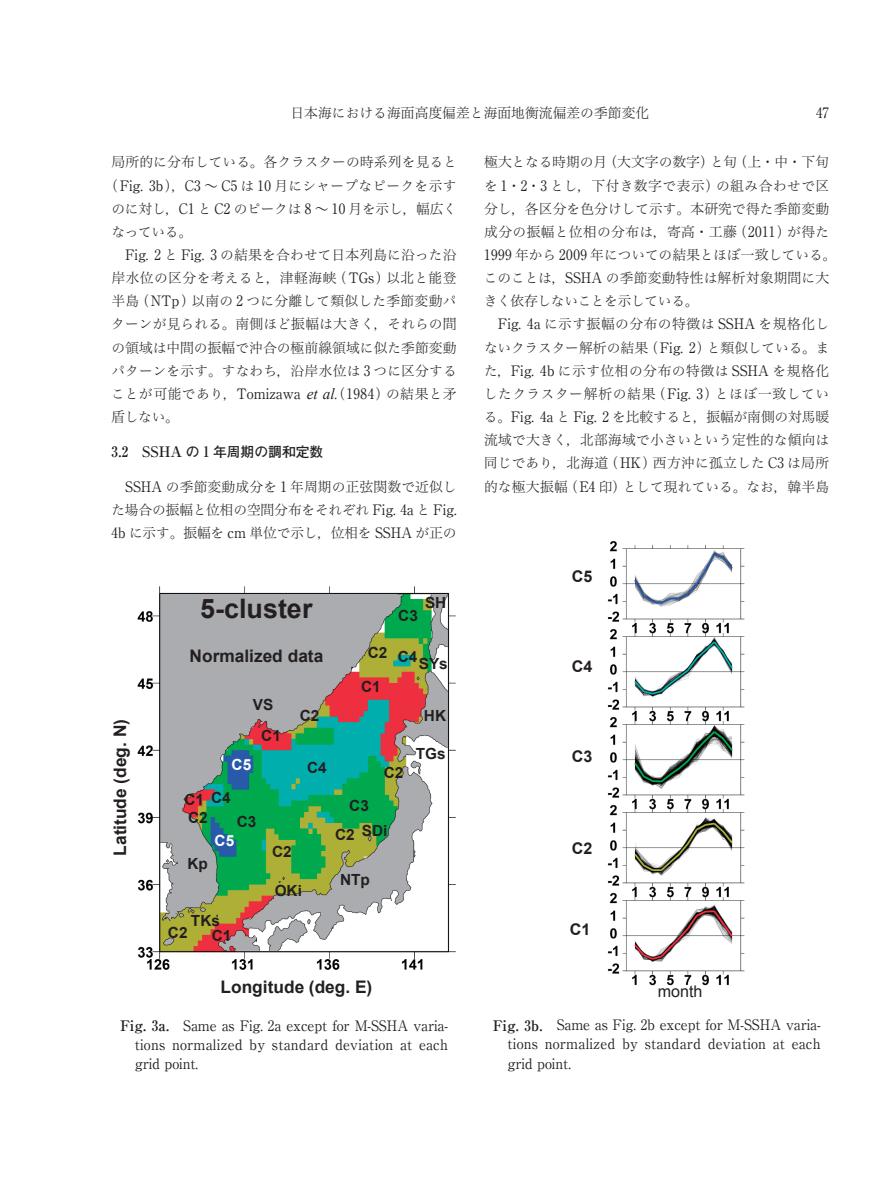
<style>
.page{position:relative;width:893px;height:1197px;background:#fff}
.page>*{position:absolute;margin:0;border:0;box-sizing:border-box;transform-origin:0 0}
.t1{font:700 26.85px "Arial";color:#231f20}
.t2{font:700 17.4px "Arial";color:#231f20}
.t3{font:700 17.25px "Arial";color:#231f20}
.t4{font:700 16.05px "Arial";color:#231f20}
.t5{font:16.05px "Arial";color:#231f20}
.t6{font:700 15.3px/29px "Arial";color:#231f20}
.t7{font:700 15.3px "Arial";color:#fff}
.t8{font:14.4px/19.2px "Ryumin Pro";letter-spacing:.015em;color:#231f20;text-align:justify;scale:.96 1}
.t9{font:14.4px "Ryumin Pro";letter-spacing:.015em;color:#231f20;scale:.91 1}
.t10{font:13.8px/23.1px "Hira Min Std W2";letter-spacing:.005em;color:#231f20;text-align:justify}
.t11{font:13.8px "Hira Min Std W2";letter-spacing:.025em;color:#231f20}
.t12{font:13.8px "Hira Min Std W2";letter-spacing:-.02em;color:#231f20}
.t13{font:13.8px "Hira Min Std W2";letter-spacing:.03em;color:#231f20}
.t14{font:700 13.8px "Futo Go B101 Pro";color:#231f20}
.s1{font-family:"Ryumin Pro";font-size:14.4px}
.s2{font-family:"Times New Roman";font-style:italic;font-size:15.75px}
.s3{font-family:"Ryumin Pro";font-size:14.55px}
.s4{font-weight:700;font-size:14.55px}
</style>
<div class="page">
<img style="left:137px;top:586px;width:318px;height:384px">
<img style="left:607px;top:541px;width:138px;height:445px">
<p class="t10" style="left:290px;top:101px;width:360px">日本海における海面高度偏差と海面地衡流偏差の季節変化</p>
<p class="t9" style="left:816px;top:102px;width:16px">47</p>
<p class="t10" style="left:484px;top:150px;width:354px;text-align:left">極大となる時期の月（大文字の数字）と旬（上・中・下旬を <span class="s1">1</span>・<span class="s1">2</span>・<span class="s1">3</span> とし，下付き数字で表示）の組み合わせで区分し，各区分を色分けして示す。本研究で得た季節変動成分の振幅と位相の分布は，寄高・工藤（<span class="s1">2011</span>）が得た<br><span class="s1">1999</span> 年から <span class="s1">2009</span> 年についての結果とほぼ一致している。このことは，<span class="s1">SSHA</span> の季節変動特性は解析対象期間に大きく依存しないことを示している。</p>
<p class="t10" style="left:484px;top:312px;width:347px;text-indent:14px"><span class="s1">Fig. 4a</span> に示す振幅の分布の特徴は <span class="s1">SSHA</span> を規格化しないクラスター解析の結果（<span class="s1">Fig. 2</span>）と類似している。また，<span class="s1">Fig. 4b</span> に示す位相の分布の特徴は <span class="s1">SSHA</span> を規格化したクラスター解析の結果（<span class="s1">Fig. 3</span>）とほぼ一致している。<span class="s1">Fig. 4a</span> と <span class="s1">Fig. 2</span> を比較すると，振幅が南側の対馬暖流域で大きく，北部海域で小さいという定性的な傾向は同じであり，北海道（<span class="s1">HK</span>）西方沖に孤立した <span class="s1">C3</span> は局所的な極大振幅（<span class="s1">E4</span> 印）として現れている。なお，韓半島</p>
<p class="t10" style="left:111px;top:150px;width:347px">局所的に分布している。各クラスターの時系列を見ると</p>
<p class="t10" style="left:104px;top:173px;width:354px">（<span class="s1">Fig. 3b</span>），<span class="s1">C3</span> ～ <span class="s1">C5</span> は <span class="s1">10</span> 月にシャープなピークを示す</p>
<p class="t12" style="left:111px;top:199px;width:347px">のに対し，<span class="s1">C1</span> と <span class="s1">C2</span> のピークは <span class="s1">8</span> ～ <span class="s1">10</span> 月を示し，幅広く</p>
<p class="t10" style="left:111px;top:220px;width:82px">なっている。</p>
<p class="t10" style="left:125px;top:243px;width:333px"><span class="s1">Fig. 2</span> と <span class="s1">Fig. 3</span> の結果を合わせて日本列島に沿った沿</p>
<p class="t13" style="left:111px;top:268px;width:347px">岸水位の区分を考えると，津軽海峡（<span class="s1">TGs</span>）以北と能登</p>
<p class="t10" style="left:111px;top:289px;width:347px">半島（<span class="s1">NTp</span>）以南の <span class="s1">2</span> つに分離して類似した季節変動パ</p>
<p class="t10" style="left:111px;top:312px;width:347px">ターンが見られる。南側ほど振幅は大きく，それらの間</p>
<p class="t10" style="left:111px;top:335px;width:347px">の領域は中間の振幅で沖合の極前線領域に似た季節変動</p>
<p class="t10" style="left:111px;top:359px;width:347px">パターンを示す。すなわち，沿岸水位は <span class="s1">3</span> つに区分する</p>
<p class="t11" style="left:111px;top:384px;width:347px">ことが可能であり，<span class="s1">Tomizawa</span> <span class="s2">et al</span>（<span class="s1">. 1984</span>）の結果と矛</p>
<p class="t10" style="left:111px;top:405px;width:69px">盾しない。</p>
<p class="t14" style="left:111px;top:441px;width:213px"><span class="s3">3.2 SSHA</span> の <span class="s3">1</span> 年周期の調和定数</p>
<p class="t10" style="left:111px;top:474px;width:347px;text-indent:14px"><span class="s1">SSHA</span> の季節変動成分を <span class="s1">1</span> 年周期の正弦関数で近似した場合の振幅と位相の空間分布をそれぞれ <span class="s1">Fig. 4a</span> と <span class="s1">Fig.<br>4b</span> に示す。振幅を <span class="s1">cm</span> 単位で示し，位相を <span class="s1">SSHA</span> が正の</p>
<p class="t2" style="left:108px;top:856px;width:138px;rotate:-90deg">Latitude (deg. N)</p>
<h1 class="t1" style="left:200px;top:591px;width:114px">5-cluster</h1>
<p class="t3" style="left:190px;top:644px;width:135px">Normalized data</p>
<p class="t6" style="left:253px;top:691px;width:22px">VS</p>
<p class="t6" style="left:184px;top:786px;width:21px">C1</p>
<p class="t7" style="left:232px;top:754px;width:21px">C5</p>
<p class="t6" style="left:211px;top:783px;width:21px">C4</p>
<p class="t6" style="left:261px;top:722px;width:21px">C1</p>
<p class="t6" style="left:188px;top:804px;width:21px">C2</p>
<p class="t6" style="left:187px;top:849px;width:22px">Kp</p>
<p class="t6" style="left:237px;top:808px;width:21px">C3</p>
<p class="t7" style="left:215px;top:831px;width:21px">C5</p>
<p class="t6" style="left:272px;top:838px;width:21px">C2</p>
<p class="t6" style="left:300px;top:702px;width:21px">C2</p>
<p class="t6" style="left:307px;top:753px;width:21px">C4</p>
<p class="t6" style="left:191px;top:906px;width:30px">TKs</p>
<p class="t6" style="left:168px;top:919px;width:21px">C2</p>
<p class="t6" style="left:212px;top:922px;width:21px">C1</p>
<p class="t6" style="left:275px;top:876px;width:29px">OKi</p>
<p class="t6" style="left:368px;top:638px;width:21px">C2</p>
<p class="t6" style="left:361px;top:672px;width:21px">C1</p>
<p class="t6" style="left:425px;top:588px;width:23px">SH</p>
<p class="t6" style="left:398px;top:602px;width:21px">C3</p>
<p class="t6" style="left:398px;top:643px;width:21px">C4</p>
<p class="t6" style="left:419px;top:650px;width:31px">SYs</p>
<p class="t6" style="left:424px;top:702px;width:24px">HK</p>
<p class="t6" style="left:416px;top:740px;width:31px">TGs</p>
<p class="t6" style="left:384px;top:759px;width:21px">C2</p>
<p class="t6" style="left:335px;top:791px;width:35px;text-indent:14px">C3<br>C2</p>
<p class="t6" style="left:362px;top:816px;width:27px">SDi</p>
<p class="t6" style="left:340px;top:865px;width:31px">NTp</p>
<p class="t3" style="left:220px;top:975px;width:153px">Longitude (deg. E)</p>
<p class="t8" style="left:135px;top:1015px;width:328px;text-indent:-15px"><span class="s4">Fig. 3a.</span> Same as Fig. 2a except for M-SSHA varia&shy;tions normalized by standard deviation at each grid point.</p>
<p class="t4" style="left:572px;top:565px;width:22px">C5</p>
<p class="t4" style="left:572px;top:655px;width:22px">C4</p>
<p class="t4" style="left:572px;top:746px;width:22px">C3</p>
<p class="t4" style="left:572px;top:838px;width:22px">C2</p>
<p class="t4" style="left:570px;top:918px;width:22px">C1</p>
<p class="t5" style="left:658px;top:981px;width:46px">month</p>
<p class="t8" style="left:507px;top:1014px;width:328px;text-indent:-15px"><span class="s4">Fig. 3b.</span> Same as Fig. 2b except for M-SSHA varia&shy;tions normalized by standard deviation at each grid point.</p>
</div>
